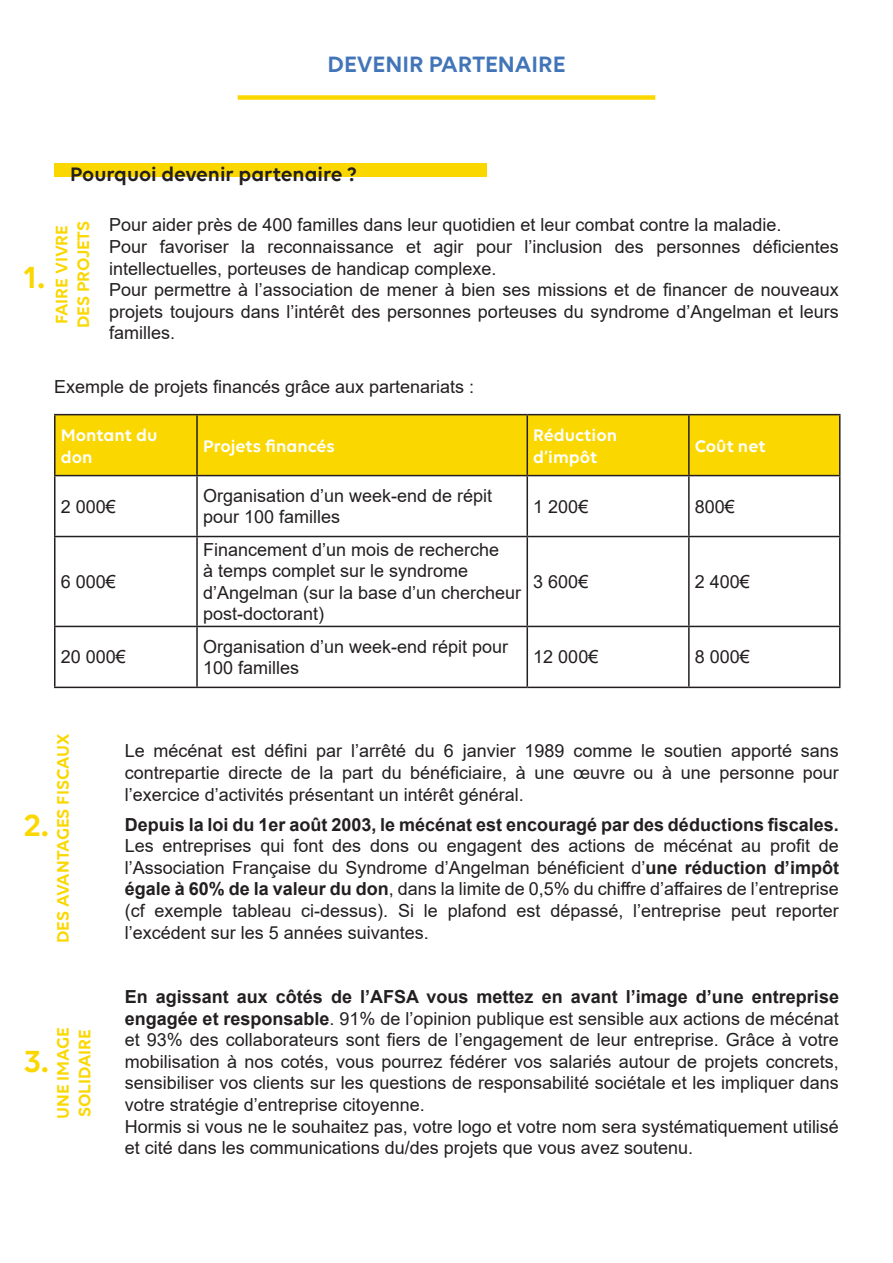
<style>
.page{position:relative;width:893px;height:1263px;background:#fff}
.page>*{position:absolute;margin:0;border:0;box-sizing:border-box;transform-origin:0 0}
.t1{font:600 33px "Volte";color:#fbd700}
.t2{font:600 24px "Volte";color:#4275b8}
.t3{font:600 21px "Volte";color:#231f20}
.t4{font:18px/21.6px "Arial";color:#231f20}
.t5{font:700 18px "Arial";color:#231f20}
.t6{font:600 18px/21.6px "Volte";color:#fbd700}
.t7{font:600 18px/21.6px "Volte";color:#fff}
.s1{font-weight:700}
</style>
<div class="page">
<div style="left:238px;top:95px;width:417px;height:5px;background:#fbd700"></div>
<div style="left:54px;top:164px;width:432px;height:13px;background:#fbd700"></div>
<div style="left:56px;top:415px;width:783px;height:60px;background:#fbd700"></div>
<hr style="left:54px;top:414px;width:143px;height:1px;background:#231f20">
<hr style="left:54px;top:415px;width:2px;height:60px;background:#231f20">
<hr style="left:197px;top:414px;width:330px;height:1px;background:#231f20">
<hr style="left:196px;top:415px;width:2px;height:60px;background:#231f20">
<hr style="left:527px;top:414px;width:162px;height:1px;background:#231f20">
<hr style="left:526px;top:415px;width:2px;height:60px;background:#231f20">
<hr style="left:689px;top:414px;width:151px;height:1px;background:#231f20">
<hr style="left:688px;top:415px;width:2px;height:60px;background:#231f20">
<hr style="left:839px;top:415px;width:1px;height:60px;background:#231f20">
<hr style="left:54px;top:475px;width:143px;height:1px;background:#231f20">
<hr style="left:54px;top:476px;width:2px;height:60px;background:#231f20">
<hr style="left:197px;top:475px;width:330px;height:1px;background:#231f20">
<hr style="left:196px;top:476px;width:2px;height:60px;background:#231f20">
<hr style="left:527px;top:475px;width:162px;height:1px;background:#231f20">
<hr style="left:526px;top:476px;width:2px;height:60px;background:#231f20">
<hr style="left:689px;top:475px;width:151px;height:1px;background:#231f20">
<hr style="left:688px;top:476px;width:2px;height:60px;background:#231f20">
<hr style="left:839px;top:476px;width:1px;height:60px;background:#231f20">
<hr style="left:54px;top:536px;width:143px;height:1px;background:#231f20">
<hr style="left:54px;top:537px;width:2px;height:89px;background:#231f20">
<hr style="left:197px;top:536px;width:330px;height:1px;background:#231f20">
<hr style="left:196px;top:537px;width:2px;height:89px;background:#231f20">
<hr style="left:527px;top:536px;width:162px;height:1px;background:#231f20">
<hr style="left:526px;top:537px;width:2px;height:89px;background:#231f20">
<hr style="left:689px;top:536px;width:151px;height:1px;background:#231f20">
<hr style="left:688px;top:537px;width:2px;height:89px;background:#231f20">
<hr style="left:839px;top:537px;width:1px;height:89px;background:#231f20">
<hr style="left:54px;top:626px;width:143px;height:1px;background:#231f20">
<hr style="left:54px;top:627px;width:2px;height:60px;background:#231f20">
<hr style="left:197px;top:626px;width:330px;height:1px;background:#231f20">
<hr style="left:196px;top:627px;width:2px;height:60px;background:#231f20">
<hr style="left:527px;top:626px;width:162px;height:1px;background:#231f20">
<hr style="left:526px;top:627px;width:2px;height:60px;background:#231f20">
<hr style="left:689px;top:626px;width:151px;height:1px;background:#231f20">
<hr style="left:688px;top:627px;width:2px;height:60px;background:#231f20">
<hr style="left:839px;top:627px;width:1px;height:60px;background:#231f20">
<hr style="left:54px;top:687px;width:143px;height:1px;background:#231f20">
<hr style="left:197px;top:687px;width:330px;height:1px;background:#231f20">
<hr style="left:527px;top:687px;width:162px;height:1px;background:#231f20">
<hr style="left:689px;top:687px;width:151px;height:1px;background:#231f20">
<p class="t2" style="left:327px;top:50px;width:240px">DEVENIR PARTENAIRE</p>
<p class="t1" style="left:23px;top:257px;width:24px">1.</p>
<p class="t3" style="left:70px;top:162px;width:289px">Pourquoi devenir partenaire ?</p>
<p class="t4" style="left:109px;top:214px;width:674px">Pour aider près de 400 familles dans leur quotidien et leur combat contre la maladie.</p>
<p class="t4" style="left:109px;top:236px;width:731px">Pour favoriser la reconnaissance et agir pour l’inclusion des personnes déficientes intellectuelles, porteuses de handicap complexe.</p>
<p class="t4" style="left:109px;top:279px;width:731px;text-align:justify">Pour permettre à l’association de mener à bien ses missions et de financer de nouveaux projets toujours dans l’intérêt des personnes porteuses du syndrome d’Angelman et leurs familles.</p>
<p class="t6" style="left:50px;top:328px;width:109px;rotate:-90deg">FAIRE VIVRE<br>DES PROJETS</p>
<p class="t4" style="left:54px;top:376px;width:422px">Exemple de projets financés grâce aux partenariats :</p>
<p class="t7" style="left:61px;top:424px;width:98px">Montant du don</p>
<p class="t7" style="left:203px;top:435px;width:133px">Projets financés</p>
<p class="t7" style="left:533px;top:424px;width:85px">Réduction d’impôt</p>
<p class="t7" style="left:695px;top:435px;width:72px">Coût net</p>
<p class="t4" style="left:61px;top:495px;width:57px">2 000€</p>
<p class="t4" style="left:203px;top:485px;width:291px">Organisation d’un week-end de répit pour 100 familles</p>
<p class="t4" style="left:533px;top:495px;width:57px">1 200€</p>
<p class="t4" style="left:695px;top:495px;width:42px">800€</p>
<p class="t4" style="left:61px;top:571px;width:57px">6 000€</p>
<p class="t4" style="left:203px;top:538px;width:320px">Financement d’un mois de recherche<br>à temps complet sur le syndrome d’Angelman (sur la base d’un chercheur post-doctorant)</p>
<p class="t4" style="left:533px;top:571px;width:57px">3 600€</p>
<p class="t4" style="left:695px;top:571px;width:57px">2 400€</p>
<p class="t4" style="left:61px;top:646px;width:67px">20 000€</p>
<p class="t4" style="left:203px;top:635px;width:307px">Organisation d’un week-end répit pour<br>100 familles</p>
<p class="t4" style="left:533px;top:646px;width:67px">12 000€</p>
<p class="t4" style="left:695px;top:646px;width:57px">8 000€</p>
<p class="t1" style="left:24px;top:805px;width:26px">2.</p>
<p class="t6" style="left:52px;top:943px;width:211px;rotate:-90deg">DES AVANTAGES FISCAUX</p>
<p class="t4" style="left:125px;top:740px;width:716px;text-align:justify">Le mécénat est défini par l’arrêté du 6 janvier 1989 comme le soutien apporté sans contrepartie directe de la part du bénéficiaire, à une œuvre ou à une personne pour l’exercice d’activités présentant un intérêt général.</p>
<p class="t5" style="left:125px;top:811px;width:716px">Depuis la loi du 1er août 2003, le mécénat est encouragé par des déductions fiscales.</p>
<p class="t4" style="left:125px;top:835px;width:716px;text-align:justify">Les entreprises qui font des dons ou engagent des actions de mécénat au profit de l’Association Française du Syndrome d’Angelman bénéficient d’<span class="s1">une réduction d’impôt égale à 60% de la valeur du don</span>, dans la limite de 0,5% du chiffre d’affaires de l’entreprise (cf exemple tableau ci-dessus). Si le plafond est dépassé, l’entreprise peut reporter l’excédent sur les 5 années suivantes.</p>
<p class="t1" style="left:24px;top:1042px;width:26px">3.</p>
<p class="t6" style="left:52px;top:1119px;width:93px;rotate:-90deg">UNE IMAGE<br>SOLIDAIRE</p>
<p class="t4" style="left:125px;top:986px;width:716px;text-align:justify"><span class="s1">En agissant aux côtés de l’AFSA vous mettez en avant l’image d’une entreprise engagée et responsable</span>. 91% de l’opinion publique est sensible aux actions de mécénat et 93% des collaborateurs sont fiers de l’engagement de leur entreprise. Grâce à votre mobilisation à nos cotés, vous pourrez fédérer vos salariés autour de projets concrets, sensibiliser vos clients sur les questions de responsabilité sociétale et les impliquer dans votre stratégie d’entreprise citoyenne.</p>
<p class="t4" style="left:125px;top:1115px;width:716px">Hormis si vous ne le souhaitez pas, votre logo et votre nom sera systématiquement utilisé et cité dans les communications du/des projets que vous avez soutenu.</p>
</div>
